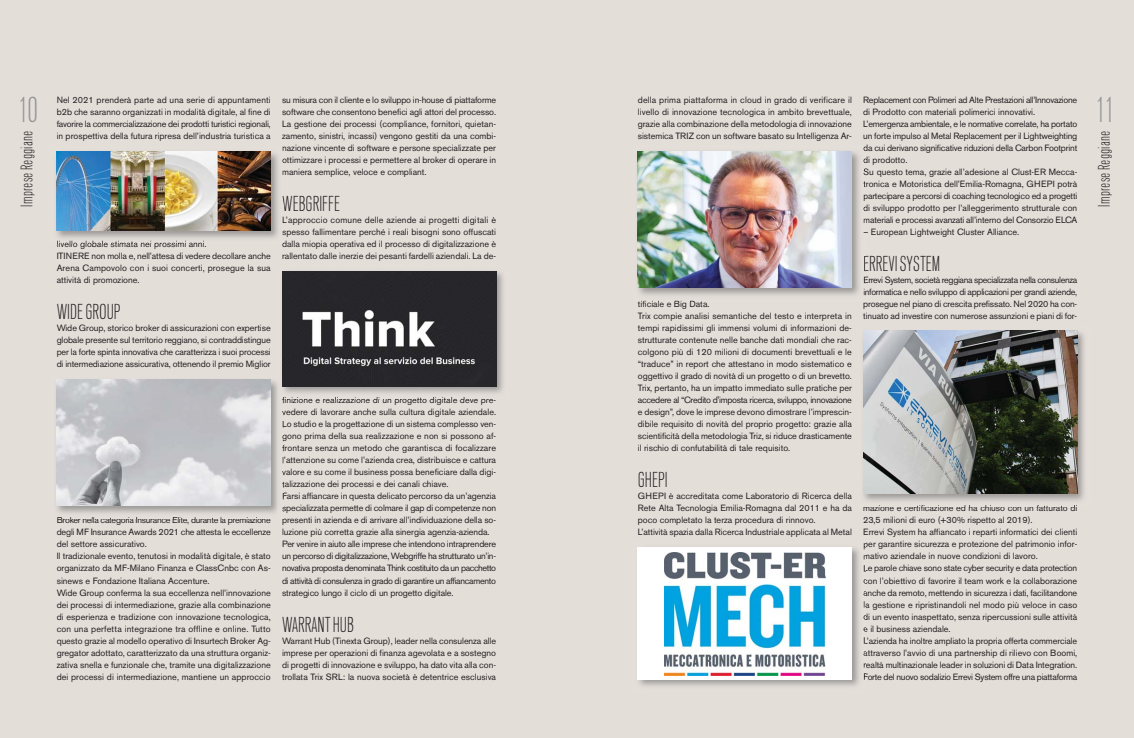
<style>
.page{position:relative;width:1134px;height:738px;background:#fff}
.page>*{position:absolute;margin:0;border:0;box-sizing:border-box;transform-origin:0 0}
.t1{font:300 condensed 30px "OPTI Venus";color:#939598}
.t2{font:300 condensed 18px "OPTI Venus";color:#231f20}
.t3{font:300 condensed 14px "OPTI Venus";letter-spacing:.02em;color:#231f20}
.t4{font:9px/12px "Akzidenz Grotesk BE";color:#231f20;text-align:justify}
.t5{font:9px/12px "Akzidenz Grotesk BE";letter-spacing:-.02em;color:#231f20}
</style>
<div class="page">
<div style="left:0;top:0;width:1134px;height:737px;background:#e4ded9"></div>
<img style="left:284px;top:271px;width:219px;height:128px">
<img style="left:284px;top:396px;width:66px;height:3px">
<img style="left:282px;top:271px;width:214px;height:115px">
<img style="left:56px;top:151px;width:222px;height:92px">
<img style="left:57px;top:240px;width:60px;height:3px">
<svg style="left:282px;top:147px;width:2px;height:28px"></svg>
<svg style="left:282px;top:196px;width:2px;height:47px"></svg>
<img style="left:57px;top:151px;width:214px;height:79px">
<img style="left:56px;top:379px;width:228px;height:139px">
<img style="left:57px;top:516px;width:54px;height:2px">
<svg style="left:282px;top:396px;width:2px;height:117px"></svg>
<svg style="left:282px;top:375px;width:2px;height:11px"></svg>
<img style="left:57px;top:379px;width:214px;height:126px">
<img style="left:637px;top:151px;width:228px;height:145px">
<img style="left:641px;top:300px;width:52px;height:1px">
<svg style="left:863px;top:147px;width:2px;height:90px"></svg>
<svg style="left:864px;top:256px;width:1px;height:39px"></svg>
<img style="left:638px;top:151px;width:214px;height:136px">
<img style="left:637px;top:547px;width:228px;height:139px">
<svg style="left:863px;top:543px;width:2px;height:136px"></svg>
<div style="left:638px;top:547px;width:214px;height:132px;background:#fff"></div>
<img style="left:665px;top:552px;width:160px;height:122px">
<img style="left:863px;top:330px;width:221px;height:176px">
<img style="left:864px;top:504px;width:59px;height:2px">
<img style="left:863px;top:331px;width:214px;height:162px">
<h1 class="t1" style="left:18px;top:97px;width:22px">10</h1>
<h3 class="t3" style="left:21px;top:206px;width:77px;rotate:-90deg">Imprese Reggiane</h3>
<p class="t4" style="left:57px;top:95px;width:216px">Nel 2021 prenderà parte ad una serie di appuntamenti b2b che saranno organizzati in modalità digitale, al fine di favorire la commercializzazione dei prodotti turistici regionali, in prospettiva della futura ripresa dell’industria turistica a</p>
<p class="t4" style="left:57px;top:239px;width:216px;text-align:left">livello globale stimata nei prossimi anni.<br>ITINERE non molla e, nell’attesa di vedere decollare anche Arena Campovolo con i suoi concerti, prosegue la sua attività di promozione.</p>
<h2 class="t2" style="left:57px;top:304px;width:65px">WIDE GROUP</h2>
<p class="t4" style="left:57px;top:323px;width:216px">Wide Group, storico broker di assicurazioni con expertise globale presente sul territorio reggiano, si contraddistingue per la forte spinta innovativa che caratterizza i suoi processi di intermediazione assicurativa, ottenendo il premio Miglior</p>
<p class="t4" style="left:57px;top:515px;width:216px;text-align:left">Broker nella categoria Insurance Elite, durante la premiazione degli MF Insurance Awards 2021 che attesta le eccellenze del settore assicurativo.<br>Il tradizionale evento, tenutosi in modalità digitale, è stato organizzato da MF-Milano Finanza e ClassCnbc con As&shy;sinews e Fondazione Italiana Accenture.<br>Wide Group conferma la sua eccellenza nell’innovazione dei processi di intermediazione, grazie alla combinazione di esperienza e tradizione con innovazione tecnologica, con una perfetta integrazione tra offline e online. Tutto questo grazie al modello operativo di Insurtech Broker Ag&shy;gregator adottato, caratterizzato da una struttura organiz&shy;zativa snella e funzionale che, tramite una digitalizzazione dei processi di intermediazione, mantiene un approccio</p>
<p class="t4" style="left:282px;top:95px;width:216px">su misura con il cliente e lo sviluppo in-house di piattaforme software che consentono benefici agli attori del processo.<br>La gestione dei processi (compliance, fornitori, quietan&shy;zamento, sinistri, incassi) vengono gestiti da una combi&shy;nazione vincente di software e persone specializzate per ottimizzare i processi e permettere al broker di operare in maniera semplice, veloce e compliant.</p>
<h2 class="t2" style="left:282px;top:196px;width:60px">WEBGRIFFE</h2>
<p class="t4" style="left:282px;top:215px;width:216px">L’approccio comune delle aziende ai progetti digitali è spesso fallimentare perché i reali bisogni sono offuscati dalla miopia operativa ed il processo di digitalizzazione è rallentato dalle inerzie dei pesanti fardelli aziendali. La de-</p>
<p class="t4" style="left:282px;top:395px;width:216px;text-align:left">finizione e realizzazione di un progetto digitale deve pre&shy;vedere di lavorare anche sulla cultura digitale aziendale.<br>Lo studio e la progettazione di un sistema complesso ven&shy;gono prima della sua realizzazione e non si possono af&shy;frontare senza un metodo che garantisca di focalizzare l’attenzione su come l’azienda crea, distribuisce e cattura valore e su come il business possa beneficiare dalla digi&shy;talizzazione dei processi e dei canali chiave.<br>Farsi affiancare in questa delicato percorso da un’agenzia specializzata permette di colmare il gap di competenze non presenti in azienda e di arrivare all’individuazione della so&shy;luzione più corretta grazie alla sinergia agenzia-azienda.<br>Per venire in aiuto alle imprese che intendono intraprendere un percorso di digitalizzazione, Webgriffe ha strutturato un’in&shy;novativa proposta denominata Think costituito da un pacchetto di attività di consulenza in grado di garantire un affiancamento strategico lungo il ciclo di un progetto digitale.</p>
<h2 class="t2" style="left:282px;top:616px;width:73px">WARRANT HUB</h2>
<p class="t4" style="left:282px;top:635px;width:216px">Warrant Hub (Tinexta Group), leader nella consulenza alle imprese per operazioni di finanza agevolata e a sostegno di progetti di innovazione e sviluppo, ha dato vita alla con&shy;trollata Trix SRL: la nuova società è detentrice esclusiva</p>
<p class="t4" style="left:638px;top:95px;width:216px">della prima piattaforma in cloud in grado di verificare il livello di innovazione tecnologica in ambito brevettuale, grazie alla combinazione della metodologia di innovazione sistemica TRIZ con un software basato su Intelligenza Ar-</p>
<p class="t4" style="left:638px;top:299px;width:216px;text-align:left">tificiale e Big Data.<br>Trix compie analisi semantiche del testo e interpreta in tempi rapidissimi gli immensi volumi di informazioni de&shy;strutturate contenute nelle banche dati mondiali che rac&shy;colgono più di 120 milioni di documenti brevettuali e le “traduce” in report che attestano in modo sistematico e oggettivo il grado di novità di un progetto o di un brevetto.<br>Trix, pertanto, ha un impatto immediato sulle pratiche per accedere al “Credito d'imposta ricerca, sviluppo, innovazione e design”, dove le imprese devono dimostrare l’imprescin&shy;dibile requisito di novità del proprio progetto: grazie alla scientificità della metodologia Triz, si riduce drasticamente il rischio di confutabilità di tale requisito.</p>
<h2 class="t2" style="left:638px;top:472px;width:31px">GHEPI</h2>
<p class="t4" style="left:638px;top:491px;width:216px;text-align:left">GHEPI è accreditata come Laboratorio di Ricerca della Rete Alta Tecnologia Emilia-Romagna dal 2011 e ha da poco completato la terza procedura di rinnovo.<br>L’attività spazia dalla Ricerca Industriale applicata al Metal</p>
<p class="t5" style="left:863px;top:95px;width:216px">Replacement con Polimeri ad Alte Prestazioni all’Innovazione di Prodotto con materiali polimerici innovativi.<br>L’emergenza ambientale, e le normative correlate, ha portato un forte impulso al Metal Replacement per il Lightweighting da cui derivano significative riduzioni della Carbon Footprint di prodotto.<br>Su questo tema, grazie all’adesione al Clust-ER Mecca&shy;tronica e Motoristica dell’Emilia-Romagna, GHEPI potrà partecipare a percorsi di coaching tecnologico ed a progetti di sviluppo prodotto per l’alleggerimento strutturale con materiali e processi avanzati all’interno del Consorzio ELCA</p>
<p class="t4" style="left:863px;top:227px;width:158px">– European Lightweight Cluster Alliance.</p>
<h2 class="t2" style="left:863px;top:256px;width:79px">ERREVI SYSTEM</h2>
<p class="t4" style="left:863px;top:275px;width:216px">Errevi System, società reggiana specializzata nella consulenza informatica e nello sviluppo di applicazioni per grandi aziende, prosegue nel piano di crescita prefissato. Nel 2020 ha con&shy;tinuato ad investire con numerose assunzioni e piani di for-</p>
<p class="t4" style="left:863px;top:503px;width:216px;text-align:left">mazione e certificazione ed ha chiuso con un fatturato di 23,5 milioni di euro (+30% rispetto al 2019).<br>Errevi System ha affiancato i reparti informatici dei clienti per garantire sicurezza e protezione del patrimonio infor&shy;mativo aziendale in nuove condizioni di lavoro.<br>Le parole chiave sono state cyber security e data protection con l’obiettivo di favorire il team work e la collaborazione anche da remoto, mettendo in sicurezza i dati, facilitandone la gestione e ripristinandoli nel modo più veloce in caso di un evento inaspettato, senza ripercussioni sulle attività e il business aziendale.<br>L’azienda ha inoltre ampliato la propria offerta commerciale attraverso l’avvio di una partnership di rilievo con Boomi, realtà multinazionale leader in soluzioni di Data Integration.<br>Forte del nuovo sodalizio Errevi System offre una piattaforma</p>
<h1 class="t1" style="left:1095px;top:97px;width:22px">11</h1>
<h3 class="t3" style="left:1098px;top:206px;width:77px;rotate:-90deg">Imprese Reggiane</h3>
</div>
